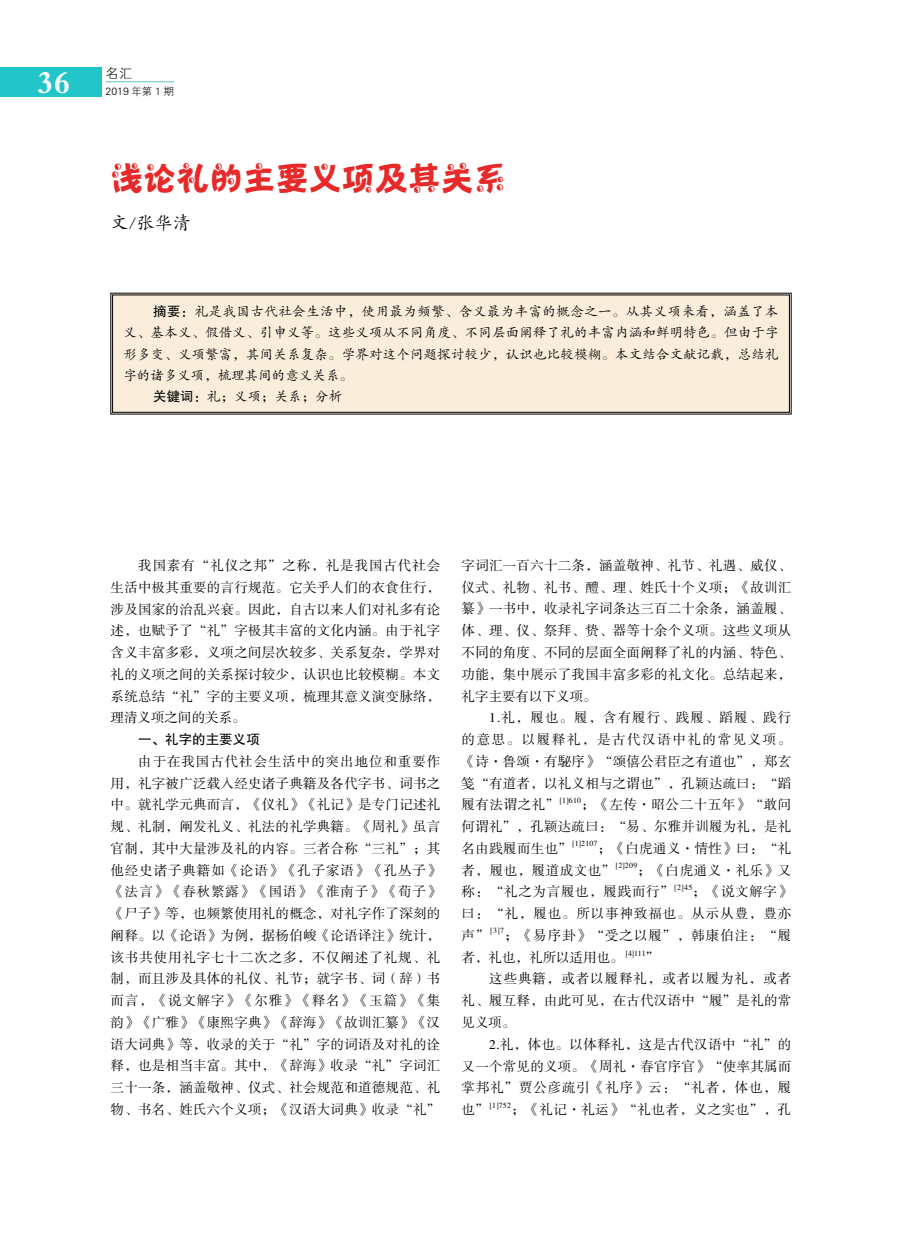
<style>
.page{position:relative;width:919px;height:1238px;background:#fff}
.page>*{position:absolute;margin:0;border:0;box-sizing:border-box;transform-origin:0 0}
.t1{font:33px "H Yo 3 gj";color:#e72929}
.t2{font:33px "FZDBSK GBK1 0";color:#fff}
.t3{font:18px "FZKTK GBK1 0";color:#000}
.t4{font:13.5px/21.8px "FZSSK GBK1 0";letter-spacing:.02em;color:#000;text-align:justify}
.t5{font:13.5px "FZKTK GBK1 0";letter-spacing:.01em;color:#000}
.t6{font:13.5px/22.5px "FZSSK GBK1 0";letter-spacing:.065em;color:#000}
.t7{font:13.5px/21.8px "FZSSK GBK1 0";letter-spacing:.04em;color:#000}
.t8{font:13.5px "FZKTK GBK1 0";letter-spacing:.03em;color:#000}
.t9{font:13.5px/21.8px "FZSSK GBK1 0";letter-spacing:.05em;color:#000}
.t10{font:13.5px "FZSSK GBK1 0";letter-spacing:.07em;color:#000}
.t11{font:13.5px "FZHTK GBK1 0";color:#000}
.t12{font:13.5px "FZXH1 K GBK1 0";color:#000}
.t13{font:10.5px "FZXH1 K GBK1 0";color:#000}
.t14{font:7.8px "FZSSK GBK1 0";letter-spacing:.04em;color:#000}
.s1{font-family:"FZHTK GBK1 0"}
</style>
<div class="page">
<div style="left:0;top:68px;width:101px;height:29px;background:#23c6c8"></div>
<hr style="left:105px;top:81px;width:69px;height:1px;background:#6ac5cd">
<div style="left:110px;top:293px;width:681px;height:121px;background:#faeddc"></div>
<h1 class="t2" style="left:37px;top:64px;width:34px">36</h1>
<p class="t12" style="left:105px;top:66px;width:28px">名汇</p>
<p class="t13" style="left:105px;top:85px;width:70px">2019 年第 1 期</p>
<h1 class="t1" style="left:111px;top:162px;width:398px">浅论礼的主要义项及其关系</h1>
<h2 class="t3" style="left:111px;top:214px;width:82px">文/张华清</h2>
<p class="t8" style="left:153px;top:305px;width:627px"><span class="s1">摘要：</span>礼是我国古代社会生活中，使用最为频繁、含义最为丰富的概念之一。从其义项来看，涵盖了本</p>
<p class="t5" style="left:123px;top:326px;width:656px">义、基本义、假借义、引申义等。这些义项从不同角度、不同层面阐释了礼的丰富内涵和鲜明特色。但由于字</p>
<p class="t5" style="left:123px;top:347px;width:656px">形多变、义项繁富，其间关系复杂。学界对这个问题探讨较少，认识也比较模糊。本文结合文献记载，总结礼</p>
<p class="t5" style="left:123px;top:368px;width:231px">字的诸多义项，梳理其间的意义关系。</p>
<p class="t5" style="left:153px;top:389px;width:190px"><span class="s1">关键词：</span>礼；义项；关系；分析</p>
<p class="t4" style="left:111px;top:555px;width:331px;text-indent:28px">我国素有“礼仪之邦”之称，礼是我国古代社会生活中极其重要的言行规范。它关乎人们的衣食住行，涉及国家的治乱兴衰。因此，自古以来人们对礼多有论述，也赋予了“礼”字极其丰富的文化内涵。由于礼字含义丰富多彩，义项之间层次较多、关系复杂，学界对礼的义项之间的关系探讨较少，认识也比较模糊。本文系统总结“礼”字的主要义项，梳理其意义演变脉络，理清义项之间的关系。</p>
<p class="t11" style="left:138px;top:732px;width:123px">一、礼字的主要义项</p>
<p class="t4" style="left:111px;top:751px;width:331px;text-indent:28px">由于在我国古代社会生活中的突出地位和重要作用，礼字被广泛载入经史诸子典籍及各代字书、词书之中。就礼学元典而言，《仪礼》《礼记》是专门记述礼规、礼制，阐发礼义、礼法的礼学典籍。《周礼》虽言官制，其中大量涉及礼的内容。三者合称“三礼”；其他经史诸子典籍如《论语》《孔子家语》《孔丛子》《法言》《春秋繁露》《国语》《淮南子》《荀子》《尸子》等，也频繁使用礼的概念，对礼字作了深刻的阐释。以《论语》为例，据杨伯峻《论语译注》统计，该书共使用礼字七十二次之多，不仅阐述了礼规、礼制，而且涉及具体的礼仪、礼节；就字书、词（辞）书而言，《说文解字》《尔雅》《释名》《玉篇》《集韵》《广雅》《康熙字典》《辞海》《故训汇纂》《汉语大词典》等，收录的关于“礼”字的词语及对礼的诠释，也是相当丰富。其中，《辞海》收录“礼”字词汇三十一条，涵盖敬神、仪式、社会规范和道德规范、礼物、书名、姓氏六个义项；《汉语大词典》收录“礼”</p>
<p class="t4" style="left:461px;top:555px;width:331px">字词汇一百六十二条，涵盖敬神、礼节、礼遇、威仪、仪式、礼物、礼书、醴、理、姓氏十个义项；《故训汇纂》一书中，收录礼字词条达三百二十余条，涵盖履、体、理、仪、祭拜、贽、器等十余个义项。这些义项从不同的角度、不同的层面全面阐释了礼的内涵、特色、功能，集中展示了我国丰富多彩的礼文化。总结起来，礼字主要有以下义项。</p>
<p class="t4" style="left:461px;top:707px;width:331px;text-indent:28px">1.礼，履也。履，含有履行、践履、蹈履、践行的意思。以履释礼，是古代汉语中礼的常见义项。《诗·鲁颂·有駜序》“颂僖公君臣之有道也”，郑玄笺“有道者，以礼义相与之谓也”，孔颖达疏曰：“蹈履有法谓之礼”</p>
<p class="t14" style="left:559px;top:796px;width:23px">[1]610</p>
<p class="t4" style="left:461px;top:794px;width:331px;text-indent:120px">；《左传·昭公二十五年》“敢问何谓礼”，孔颖达疏曰：“易、尔雅并训履为礼，是礼名由践履而生也”</p>
<p class="t14" style="left:572px;top:839px;width:27px">[1]2107</p>
<p class="t7" style="left:461px;top:838px;width:331px;text-indent:136px">；《白虎通义·情性》曰：“礼者，履也，履道成文也”</p>
<p class="t14" style="left:615px;top:861px;width:23px">[2]209</p>
<p class="t9" style="left:461px;top:859px;width:331px;text-indent:176px">；《白虎通义·礼乐》又称：“礼之为言履也，履践而行”</p>
<p class="t14" style="left:674px;top:883px;width:19px">[2]45</p>
<p class="t4" style="left:461px;top:881px;width:331px;text-indent:231px">；《说文解字》曰：“礼，履也。所以事神致福也。从示从豊，豊亦声”</p>
<p class="t14" style="left:490px;top:926px;width:15px">[3]7</p>
<p class="t6" style="left:461px;top:924px;width:331px;text-indent:43px">；《易序卦》“受之以履”，韩康伯注：“履者，礼也，礼所以适用也。</p>
<p class="t14" style="left:625px;top:949px;width:21px">[4]111</p>
<p class="t4" style="left:645px;top:947px;width:15px">”</p>
<p class="t10" style="left:489px;top:971px;width:303px">这些典籍，或者以履释礼，或者以履为礼，或者</p>
<p class="t4" style="left:461px;top:990px;width:331px">礼、履互释，由此可见，在古代汉语中“履”是礼的常</p>
<p class="t4" style="left:461px;top:1012px;width:55px">见义项。</p>
<p class="t4" style="left:489px;top:1033px;width:303px">2.礼，体也。以体释礼，这是古代汉语中“礼”的</p>
<p class="t4" style="left:461px;top:1055px;width:331px">又一个常见的义项。《周礼·春官序官》“使率其属而</p>
<p class="t6" style="left:461px;top:1077px;width:331px">掌邦礼”贾公彦疏引《礼序》云：“礼者，体也，履</p>
<p class="t4" style="left:461px;top:1099px;width:29px">也”</p>
<p class="t14" style="left:489px;top:1100px;width:23px">[1]752</p>
<p class="t7" style="left:511px;top:1099px;width:281px">；《礼记·礼运》“礼也者，义之实也”，孔</p>
</div>
